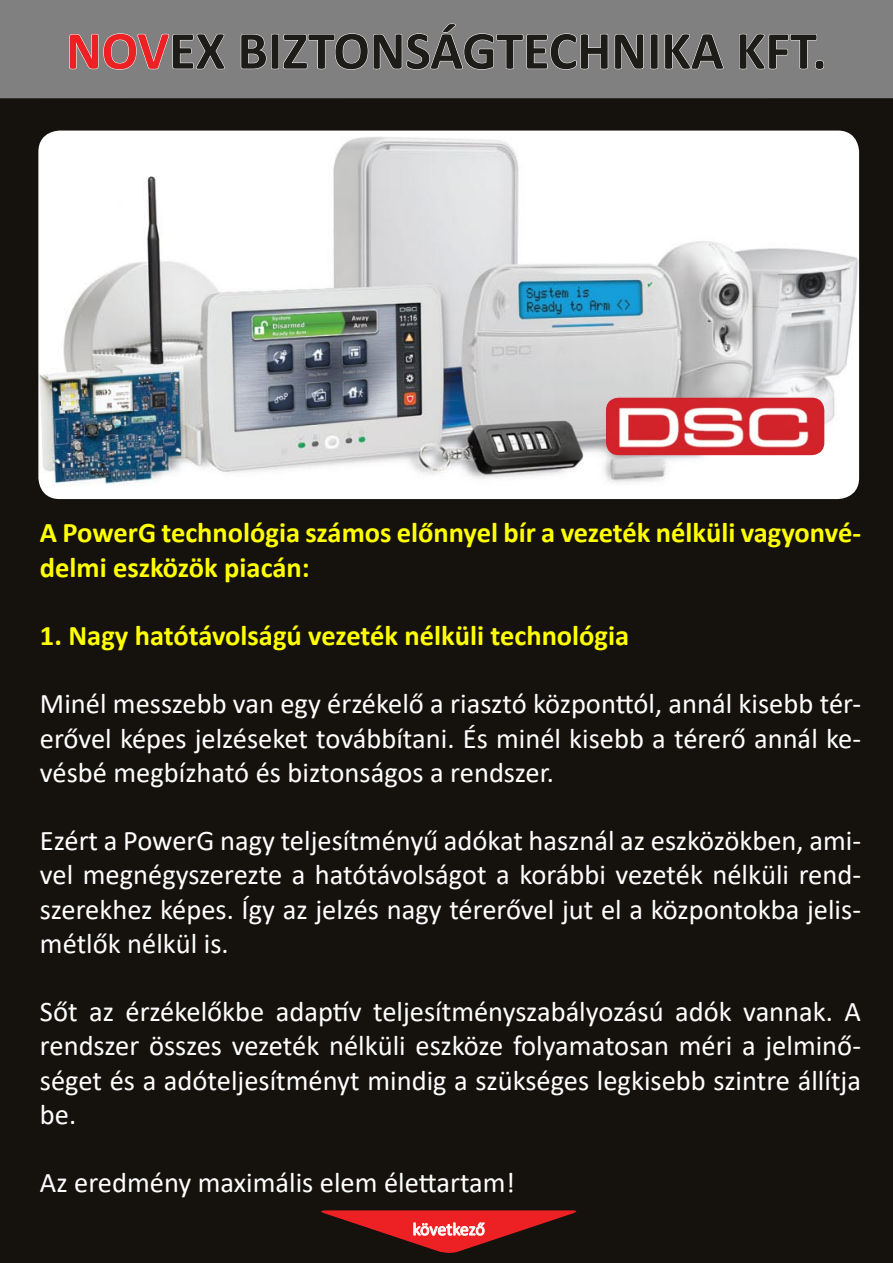
<style>
.page{position:relative;width:893px;height:1263px;background:#fff}
.page>*{position:absolute;margin:0;border:0;box-sizing:border-box;transform-origin:0 0}
.t1{font:700 54px "Calibri";color:#1e1c18}
.t2{font:28.5px/34.2px "Calibri";color:#fff;text-align:justify}
.t3{font:700 28.5px/34.2px "Calibri";color:#ff0}
.t4{font:18px "Calibri";letter-spacing:-.01em;color:#fff}
.s1{color:#ed2024}
</style>
<div class="page">
<div style="left:0;top:1px;width:893px;height:1262px;background:#15120e"></div>
<div style="left:0;top:0;width:893px;height:98px;background:#808080"></div>
<svg style="left:69px;top:33px;width:156px;height:37px;background:#929292"></svg>
<svg style="left:240px;top:23px;width:368px;height:47px;background:#8d8d8d"></svg>
<svg style="left:614px;top:34px;width:30px;height:36px"></svg>
<svg style="left:650px;top:34px;width:8px;height:36px"></svg>
<svg style="left:664px;top:34px;width:60px;height:36px;background:#939393"></svg>
<svg style="left:739px;top:34px;width:85px;height:36px;background:#929292"></svg>
<img style="left:38px;top:131px;width:821px;height:368px">
<img style="left:606px;top:398px;width:218px;height:57px">
<svg style="left:321px;top:1210px;width:256px;height:43px"></svg>
<p class="t1" style="left:66px;top:13px;width:762px"><span class="s1">NOV</span>EX BIZTONSÁGTECHNIKA KFT.</p>
<p class="t3" style="left:40px;top:515px;width:823px">A PowerG technológia számos előnnyel bír a vezeték nélküli vagyonvé&shy;delmi eszközök piacán:</p>
<p class="t3" style="left:40px;top:618px;width:591px">1. Nagy hatótávolságú vezeték nélküli technológia</p>
<p class="t2" style="left:40px;top:686px;width:823px">Minél messzebb van egy érzékelő a riasztó központtól, annál kisebb tér&shy;erővel képes jelzéseket továbbítani. És minél kisebb a térerő annál ke&shy;vésbé megbízható és biztonságos a rendszer.</p>
<p class="t2" style="left:40px;top:823px;width:823px">Ezért a PowerG nagy teljesítményű adókat használ az eszközökben, ami&shy;vel megnégyszerezte a hatótávolságot a korábbi vezeték nélküli rend&shy;szerekhez képes. Így az jelzés nagy térerővel jut el a központokba jelis&shy;métlők nélkül is.</p>
<p class="t2" style="left:40px;top:994px;width:823px">Sőt az érzékelőkbe adaptív teljesítményszabályozású adók vannak. A rendszer összes vezeték nélküli eszköze folyamatosan méri a jelminő&shy;séget és a adóteljesítményt mindig a szükséges legkisebb szintre állítja be.</p>
<p class="t2" style="left:40px;top:1165px;width:477px">Az eredmény maximális elem élettartam!</p>
<p class="t4" style="left:412px;top:1216px;width:74px">következő</p>
</div>
